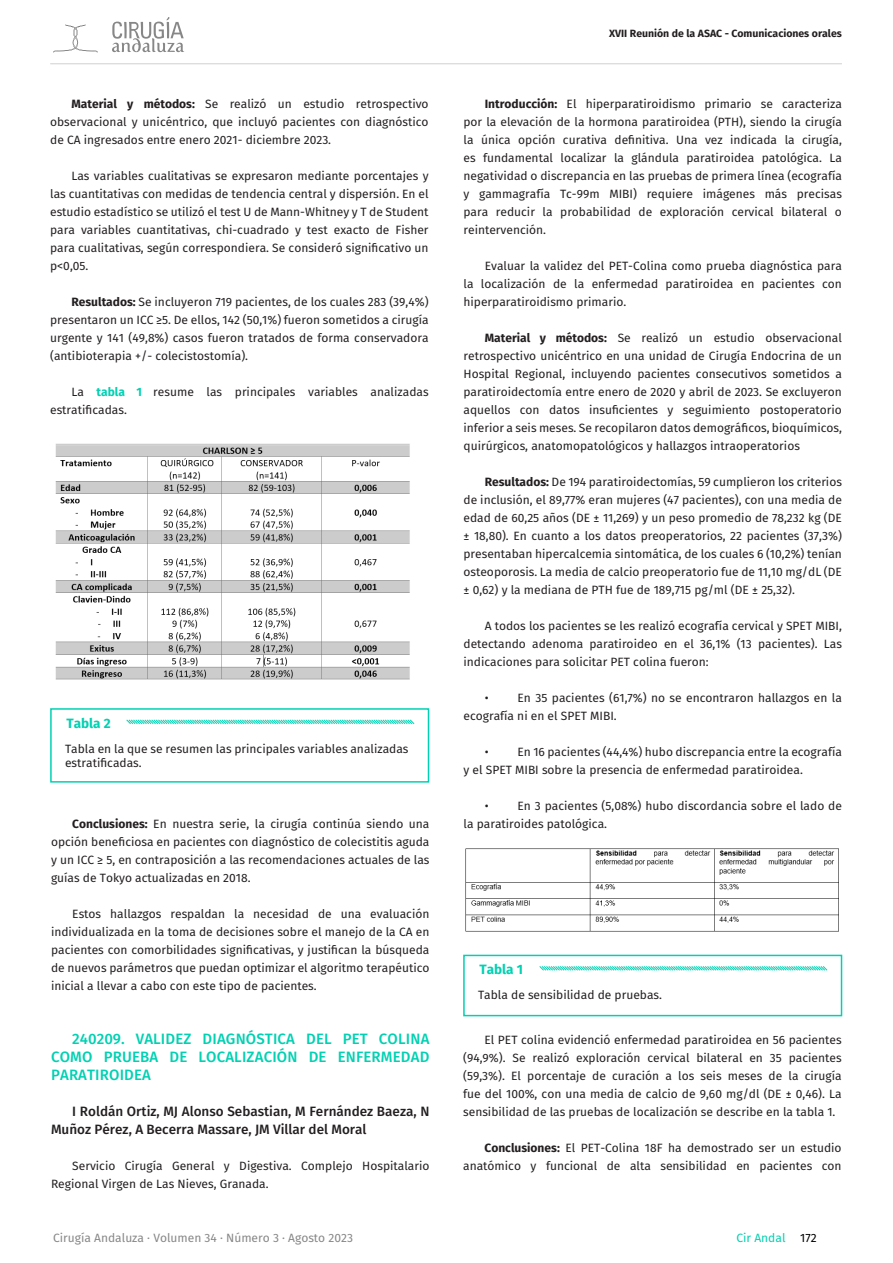
<style>
.page{position:relative;width:893px;height:1263px;background:#fff}
.page>*{position:absolute;margin:0;border:0;box-sizing:border-box;transform-origin:0 0}
.CUERPO___SANGRIAS{font:500 15px/18px "Fira Sans";letter-spacing:.01em;color:#00d1b2;text-align:justify}
.CUERPO___SANGRIAS-2{font:500 13.5px/18px "Fira Sans";color:#231f20}
.Pie_Foto_-_Nombre{font:700 13.5px "Fira Sans";color:#00d1b2}
.CUERPO___SANGRIAS-3{font:12px/18px "Fira Sans";color:#231f20;text-align:justify}
.t1{font:12px "Fira Sans";color:#878787}
.t2{font:12px "Fira Sans";color:#00d1b2}
.t3{font:700 10.5px "Fira Sans";color:#231f20}
.s1{font-weight:700}
.s2{font-weight:700;color:#00d1b2}
.s3{color:#000}
</style>
<div class="page">
<svg style="left:53px;top:24px;width:45px;height:29px"></svg>
<svg style="left:112px;top:17px;width:72px;height:35px"></svg>
<hr style="left:50px;top:64px;width:792px;height:1px;background:#d1d1d1">
<img style="left:55px;top:443px;width:355px;height:237px">
<div style="left:50px;top:708px;width:379px;height:75px;border:2px solid #00d1b2"></div>
<svg style="left:126px;top:719px;width:289px;height:5px"></svg>
<img style="left:465px;top:848px;width:374px;height:84px">
<div style="left:463px;top:955px;width:379px;height:61px;border:2px solid #00d1b2"></div>
<svg style="left:539px;top:966px;width:289px;height:5px"></svg>
<p class="CUERPO___SANGRIAS-3" style="left:50px;top:94px;width:380px;text-indent:21px"><span class="s1">Material y métodos:</span> Se realizó un estudio retrospectivo observacional y unicéntrico, que incluyó pacientes con diagnóstico de CA ingresados entre enero 2021- diciembre 2023.</p>
<p class="CUERPO___SANGRIAS-3" style="left:50px;top:166px;width:380px;text-indent:21px">Las variables cualitativas se expresaron mediante porcentajes y las cuantitativas con medidas de tendencia central y dispersión. En el estudio estadístico se utilizó el test U de Mann-Whitney y T de Student para variables cuantitativas, chi-cuadrado y test exacto de Fisher para cualitativas, según correspondiera. Se consideró significativo un p&lt;0,05.</p>
<p class="CUERPO___SANGRIAS-3" style="left:50px;top:292px;width:380px;text-indent:21px"><span class="s1">Resultados:</span> Se incluyeron 719 pacientes, de los cuales 283 (39,4%) presentaron un ICC ≥5. De ellos, 142 (50,1%) fueron sometidos a cirugía urgente y 141 (49,8%) casos fueron tratados de forma conservadora (antibioterapia +/- colecistostomía).</p>
<p class="CUERPO___SANGRIAS-3" style="left:50px;top:382px;width:380px;text-indent:21px">La <span class="s2">tabla 1</span> resume las principales variables analizadas estratificadas.</p>
<p class="Pie_Foto_-_Nombre" style="left:67px;top:712px;width:46px">Tabla 2</p>
<p class="CUERPO___SANGRIAS-3" style="left:65px;top:741px;width:345px;line-height:14.4px">Tabla en la que se resumen las principales variables analizadas estratificadas.</p>
<p class="CUERPO___SANGRIAS-3" style="left:51px;top:814px;width:380px;text-indent:21px"><span class="s1">Conclusiones:</span> En nuestra serie, la cirugía continúa siendo una opción beneficiosa en pacientes con diagnóstico de colecistitis aguda y un ICC ≥ 5, en contraposición a las recomendaciones actuales de las guías de Tokyo actualizadas en 2018.</p>
<p class="CUERPO___SANGRIAS-3" style="left:51px;top:904px;width:380px;text-indent:21px">Estos hallazgos respaldan la necesidad de una evaluación individualizada en la toma de decisiones sobre el manejo de la CA en pacientes con comorbilidades significativas, y justifican la búsqueda de nuevos parámetros que puedan optimizar el algoritmo terapéutico inicial a llevar a cabo con este tipo de pacientes.</p>
<p class="CUERPO___SANGRIAS" style="left:51px;top:1029px;width:380px;text-indent:21px">240209. VALIDEZ DIAGNÓSTICA DEL PET COLINA COMO PRUEBA DE LOCALIZACIÓN DE ENFERMEDAD PARATIROIDEA</p>
<p class="CUERPO___SANGRIAS-2" style="left:51px;top:1102px;width:380px;text-indent:21px">I Roldán Ortiz, MJ Alonso Sebastian, M Fernández Baeza, N<br>Muñoz Pérez, A Becerra Massare, JM Villar del Moral</p>
<p class="CUERPO___SANGRIAS-3" style="left:51px;top:1156px;width:380px;text-indent:21px">Servicio Cirugía General y Digestiva. Complejo Hospitalario<br>Regional Virgen de Las Nieves, Granada.</p>
<p class="t3" style="left:609px;top:25px;width:234px">XVII Reunión de la ASAC - Comunicaciones orales</p>
<p class="CUERPO___SANGRIAS-3" style="left:463px;top:94px;width:380px;text-indent:21px"><span class="s1">Introducción:</span> El hiperparatiroidismo primario se caracteriza por la elevación de la hormona paratiroidea (PTH), siendo la cirugía la única opción curativa definitiva. Una vez indicada la cirugía, es fundamental localizar la glándula paratiroidea patológica. La negatividad o discrepancia en las pruebas de primera línea (ecografía y gammagrafía Tc-99m MIBI) requiere imágenes más precisas para reducir la probabilidad de exploración cervical bilateral o reintervención.</p>
<p class="CUERPO___SANGRIAS-3" style="left:463px;top:256px;width:380px;text-indent:21px">Evaluar la validez del PET-Colina como prueba diagnóstica para la localización de la enfermedad paratiroidea en pacientes con hiperparatiroidismo primario.</p>
<p class="CUERPO___SANGRIAS-3" style="left:463px;top:328px;width:380px;text-indent:21px"><span class="s1">Material y métodos:</span> Se realizó un estudio observacional retrospectivo unicéntrico en una unidad de Cirugía Endocrina de un Hospital Regional, incluyendo pacientes consecutivos sometidos a paratiroidectomía entre enero de 2020 y abril de 2023. Se excluyeron aquellos con datos insuficientes y seguimiento postoperatorio inferior a seis meses. Se recopilaron datos demográficos, bioquímicos, quirúrgicos, anatomopatológicos y hallazgos intraoperatorios</p>
<p class="CUERPO___SANGRIAS-3" style="left:463px;top:472px;width:380px;text-indent:21px"><span class="s1">Resultados:</span> De 194 paratiroidectomías, 59 cumplieron los criterios de inclusión, el 89,77% eran mujeres (47 pacientes), con una media de edad de 60,25 años (DE ± 11,269) y un peso promedio de 78,232 kg (DE ± 18,80). En cuanto a los datos preoperatorios, 22 pacientes (37,3%) presentaban hipercalcemia sintomática, de los cuales 6 (10,2%) tenían osteoporosis. La media de calcio preoperatorio fue de 11,10 mg/dL (DE ± 0,62) y la mediana de PTH fue de 189,715 pg/ml (DE ± 25,32).</p>
<p class="CUERPO___SANGRIAS-3" style="left:463px;top:616px;width:380px;text-indent:21px">A todos los pacientes se les realizó ecografía cervical y SPET MIBI, detectando adenoma paratiroideo en el 36,1% (13 pacientes). Las indicaciones para solicitar PET colina fueron:</p>
<p class="CUERPO___SANGRIAS-3" style="left:485px;top:688px;width:5px">•</p>
<p class="CUERPO___SANGRIAS-3" style="left:463px;top:688px;width:380px;text-indent:54px">En 35 pacientes (61,7%) no se encontraron hallazgos en la ecografía ni en el SPET MIBI.</p>
<p class="CUERPO___SANGRIAS-3" style="left:485px;top:742px;width:5px">•</p>
<p class="CUERPO___SANGRIAS-3" style="left:463px;top:742px;width:380px;text-indent:54px">En 16 pacientes (44,4%) hubo discrepancia entre la ecografía y el SPET MIBI sobre la presencia de enfermedad paratiroidea.</p>
<p class="CUERPO___SANGRIAS-3" style="left:485px;top:796px;width:5px">•</p>
<p class="CUERPO___SANGRIAS-3" style="left:463px;top:796px;width:380px;text-indent:54px">En 3 pacientes (5,08%) hubo discordancia sobre el lado de la paratiroides patológica.</p>
<p class="Pie_Foto_-_Nombre" style="left:479px;top:958px;width:45px">Tabla 1</p>
<p class="CUERPO___SANGRIAS-3" style="left:478px;top:985px;width:185px">Tabla de sensibilidad de pruebas.</p>
<p class="CUERPO___SANGRIAS-3" style="left:463px;top:1030px;width:380px;text-indent:21px">El PET colina evidenció enfermedad paratiroidea en 56 pacientes (94,9%). Se realizó exploración cervical bilateral en 35 pacientes (59,3%). El porcentaje de curación a los seis meses de la cirugía fue del 100%, con una media de calcio de 9,60 mg/dl (DE ± 0,46). La sensibilidad de las pruebas de localización se describe en la tabla 1.</p>
<p class="CUERPO___SANGRIAS-3" style="left:463px;top:1138px;width:380px;text-align:right"><span class="s1">Conclusiones:</span> El PET-Colina 18F ha demostrado ser un estudio anatómico y funcional de alta sensibilidad en pacientes con</p>
<p class="t1" style="left:53px;top:1229px;width:301px">Cirugía Andaluza · Volumen 34 · Número 3 · Agosto 2023</p>
<p class="t2" style="left:736px;top:1229px;width:82px">Cir Andal <span class="s3">172</span></p>
</div>
